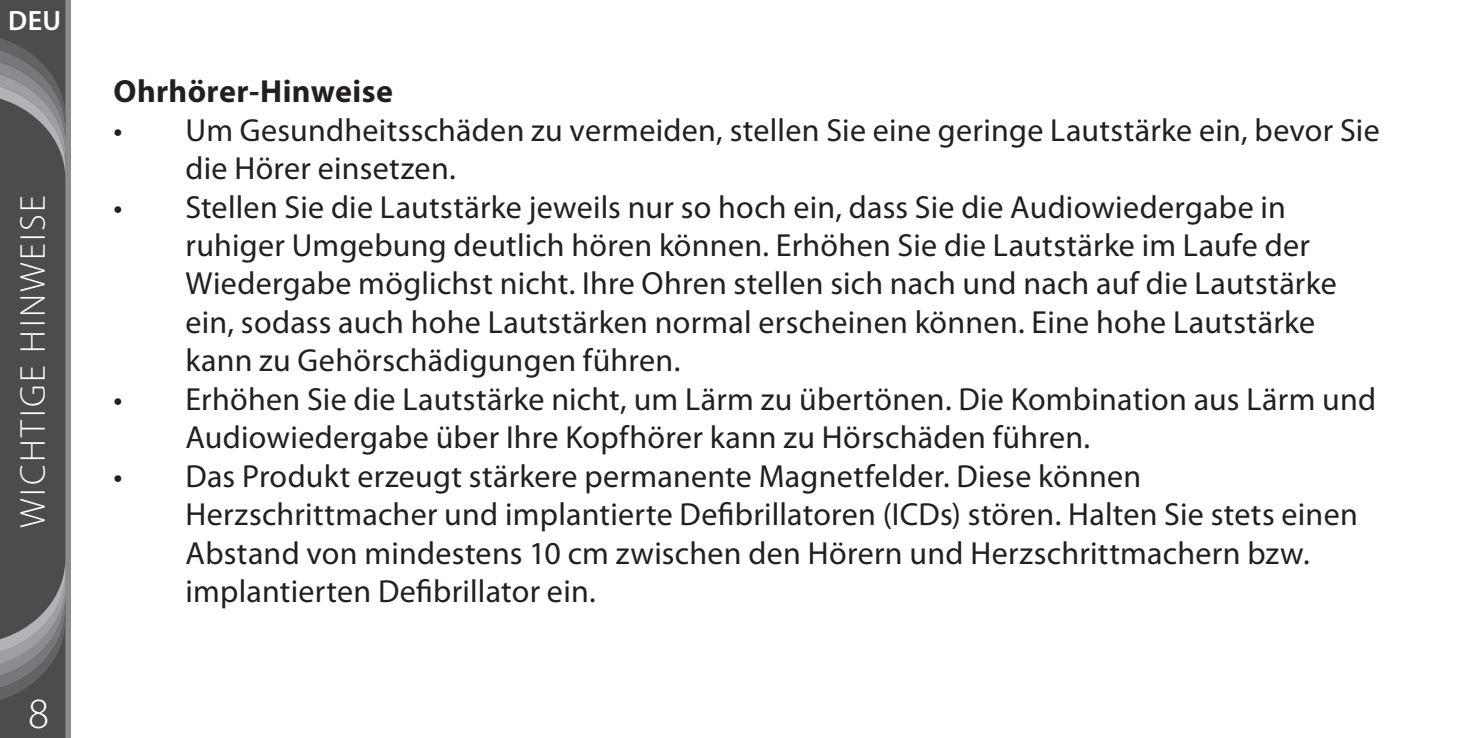
<style>
.page{position:relative;width:1475px;height:738px;background:#fff}
.page>*{position:absolute;margin:0;border:0;box-sizing:border-box;transform-origin:0 0}
.t1{font:300 43.2px "Myriad Pro";color:#fff}
.t2{font:300 36px "Myriad Pro";letter-spacing:.07em;color:#fff}
.t3{font:32px/38.4px "Myriad Pro";letter-spacing:.01em;color:#231f20}
.t4{font:700 32px "Myriad Pro";letter-spacing:.01em;color:#231f20}
.t5{font:600 28px "Myriad Pro";color:#fff}
</style>
<div class="page">
<div style="left:0;top:0;width:71px;height:737px;background:linear-gradient(to bottom,#8a8c8f,#8a8c8f)"></div>
<svg style="left:0;top:0;width:65px;height:737px;background:#555657"></svg>
<p class="t5" style="left:8px;top:2px;width:54px">DEU</p>
<p class="t2" style="left:13px;top:527px;width:333px;rotate:-90deg">WICHTIGE HINWEISE</p>
<h1 class="t1" style="left:28px;top:689px;width:23px">8</h1>
<p class="t4" style="left:113px;top:70px;width:281px">Ohrhörer-Hinweise</p>
<p class="t3" style="left:185px;top:110px;width:1195px;text-indent:-72px">• Um Gesundheitsschäden zu vermeiden, stellen Sie eine geringe Lautstärke ein, bevor Sie die Hörer einsetzen.</p>
<p class="t3" style="left:185px;top:187px;width:1152px;text-indent:-72px">• Stellen Sie die Lautstärke jeweils nur so hoch ein, dass Sie die Audiowiedergabe in ruhiger Umgebung deutlich hören können. Erhöhen Sie die Lautstärke im Laufe der Wiedergabe möglichst nicht. Ihre Ohren stellen sich nach und nach auf die Lautstärke ein, sodass auch hohe Lautstärken normal erscheinen können. Eine hohe Lautstärke kann zu Gehörschädigungen führen.</p>
<p class="t3" style="left:185px;top:379px;width:1191px;text-indent:-72px">• Erhöhen Sie die Lautstärke nicht, um Lärm zu übertönen. Die Kombination aus Lärm und<br>Audiowiedergabe über Ihre Kopfhörer kann zu Hörschäden führen.</p>
<p class="t3" style="left:185px;top:456px;width:1173px;text-indent:-72px">• Das Produkt erzeugt stärkere permanente Magnetfelder. Diese können Herzschrittmacher und implantierte Defibrillatoren (ICDs) stören. Halten Sie stets einen Abstand von mindestens 10 cm zwischen den Hörern und Herzschrittmachern bzw. implantierten Defibrillator ein.</p>
</div>
